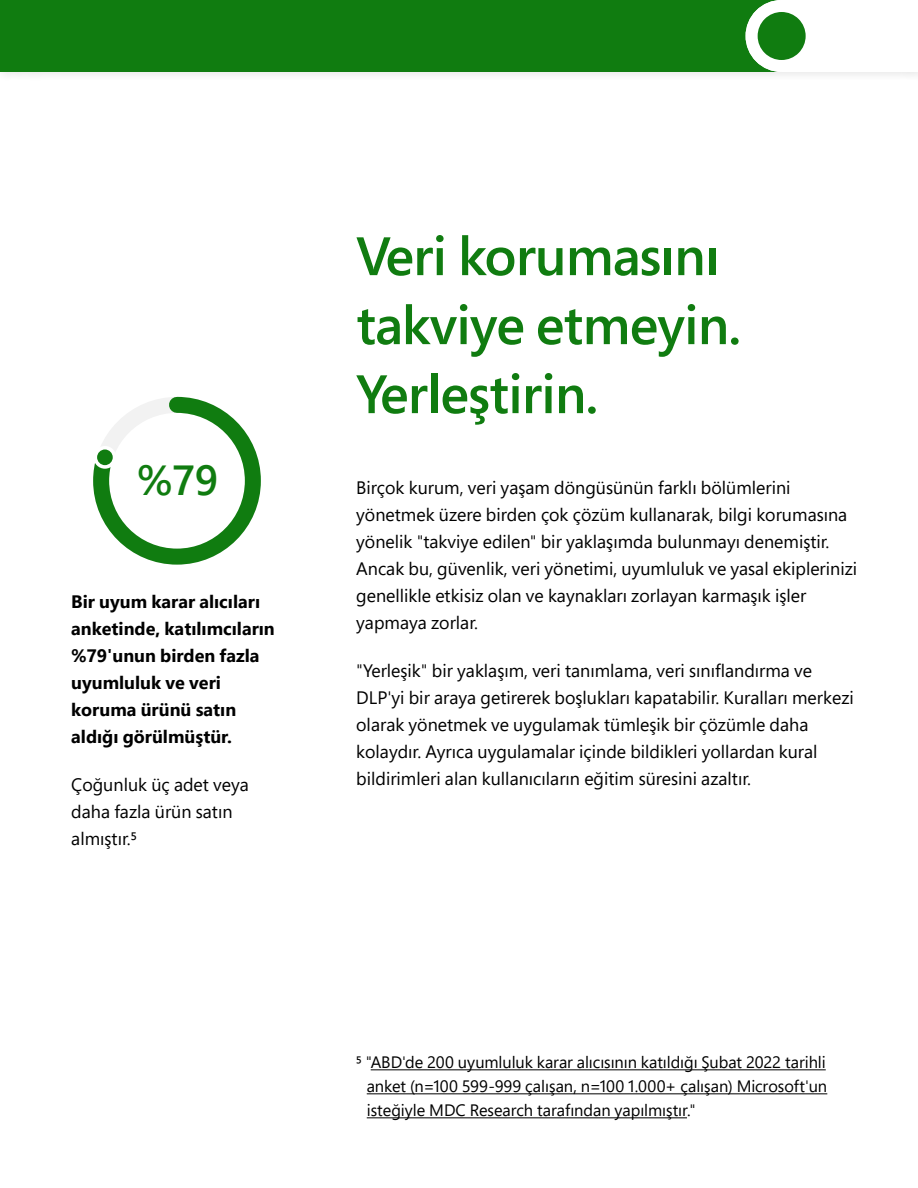
<style>
.page{position:relative;width:918px;height:1188px;background:#fff}
.page>*{position:absolute;margin:0;border:0;box-sizing:border-box;transform-origin:0 0}
._36_46{font:600 54px/69px "Segoe Pro";letter-spacing:-.015em;color:#107c10}
.Highlight_text_28_38{font:600 42px "Segoe Pro";color:#107c10}
.P_12_18{font:18px/27px "Segoe Pro";color:#000}
.P_12_18-2{font:700 18px/27px "Segoe Pro";color:#000}
.Sources_11_16{font:16.5px/24px "Segoe Pro";letter-spacing:-.005em;color:#000;text-align:justify}
</style>
<div class="page">
<div style="left:0;top:0;width:918px;height:82px;background:#f8f8f8"></div>
<div style="left:0;top:0;width:918px;height:72px;background:#107c10"></div>
<svg style="left:746px;top:0;width:172px;height:72px"></svg>
<svg style="left:93px;top:396px;width:168px;height:169px"></svg>
<hr style="left:371px;top:1069px;width:455px;height:1px;background:#000">
<hr style="left:367px;top:1093px;width:460px;height:1px;background:#000">
<hr style="left:367px;top:1117px;width:320px;height:1px;background:#000">
<p class="Highlight_text_28_38" style="left:137px;top:451px;width:83px">%79</p>
<p class="P_12_18-2" style="left:71px;top:587px;width:205px">Bir uyum karar alıcıları anketinde, katılımcıların %79'unun birden fazla uyumluluk ve veri koruma ürünü satın aldığı görülmüştür.</p>
<p class="P_12_18" style="left:71px;top:770px;width:179px">Çoğunluk üç adet veya daha fazla ürün satın almıştır.⁵</p>
<p class="_36_46" style="left:356px;top:220px;width:386px">Veri korumasını takviye etmeyin.<br>Yerleştirin.</p>
<p class="P_12_18" style="left:356px;top:474px;width:503px">Birçok kurum, veri yaşam döngüsünün farklı bölümlerini yönetmek üzere birden çok çözüm kullanarak, bilgi korumasına yönelik "takviye edilen" bir yaklaşımda bulunmayı denemiştir.<br>Ancak bu, güvenlik, veri yönetimi, uyumluluk ve yasal ekiplerinizi genellikle etkisiz olan ve kaynakları zorlayan karmaşık işler yapmaya zorlar.</p>
<p class="P_12_18" style="left:356px;top:657px;width:499px">"Yerleşik" bir yaklaşım, veri tanımlama, veri sınıflandırma ve DLP'yi bir araya getirerek boşlukları kapatabilir. Kuralları merkezi olarak yönetmek ve uygulamak tümleşik bir çözümle daha kolaydır. Ayrıca uygulamalar içinde bildikleri yollardan kural bildirimleri alan kullanıcıların eğitim süresini azaltır.</p>
<p class="Sources_11_16" style="left:367px;top:1050px;width:462px;text-indent:-10px">⁵ "ABD'de 200 uyumluluk karar alıcısının katıldığı Şubat 2022 tarihli anket (n=100 599-999 çalışan, n=100 1.000+ çalışan) Microsoft'un isteğiyle MDC Research tarafından yapılmıştır."</p>
</div>
